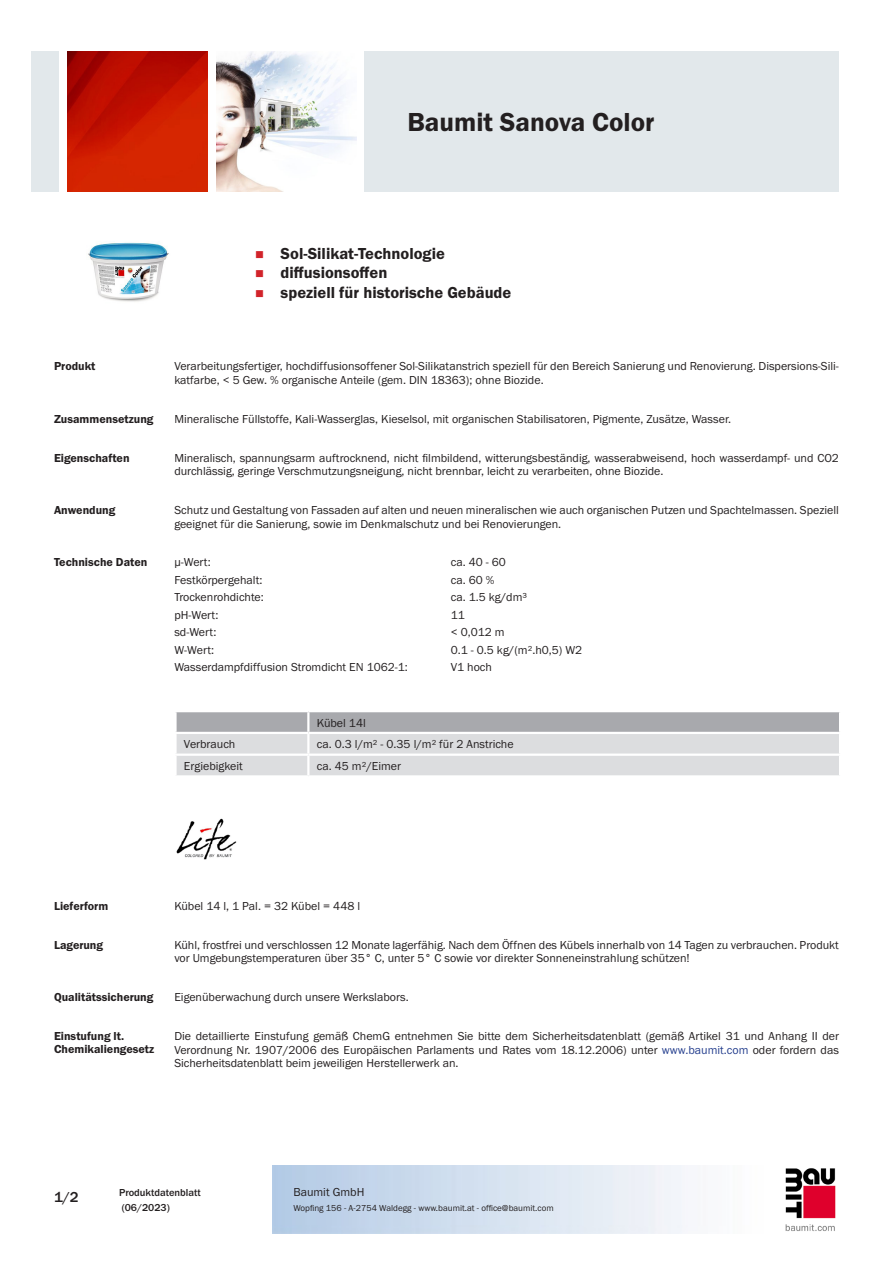
<style>
.page{position:relative;width:893px;height:1263px;background:#fff}
.page>*{position:absolute;margin:0;border:0;box-sizing:border-box;transform-origin:0 0}
.PDS_Produktname{font:27px "BM Franklin Gothic URW Dem";color:#231f20}
.t1{font:16.5px "BM Franklin Gothic URW Dem";color:#231f20}
.t2{font:500 15px "BM Franklin Gothic URW";color:#231f20}
.PDS_Standard{font:12px/13.5px "BM Franklin Gothic URW Boo";color:#231f20}
.PDS_Standard_linksbü{font:12px "BM Franklin Gothic URW Boo";color:#231f20}
.PDS_Header{font:12px/13.5px "BM Franklin Gothic URW Dem";color:#231f20}
.t3{font:500 10.5px/15px "BM Franklin Gothic URW";color:#231f20}
.t4{font:9px "BM Franklin Gothic URW Boo";color:#231f20}
.s1{color:#253f8e}
</style>
<div class="page">
<img style="left:785px;top:1168px;width:51px;height:63px">
<div style="left:32px;top:51px;width:27px;height:140px;background:#e2e8eb"></div>
<img style="left:68px;top:52px;width:140px;height:139px">
<img style="left:216px;top:51px;width:141px;height:140px">
<div style="left:365px;top:51px;width:474px;height:140px;background:#e2e8eb"></div>
<img style="left:88px;top:242px;width:81px;height:60px">
<svg style="left:176px;top:711px;width:664px;height:65px"></svg>
<hr style="left:308px;top:775px;width:533px;height:2px;background:#fff">
<img style="left:176px;top:818px;width:61px;height:42px">
<p class="PDS_Produktname" style="left:407px;top:106px;width:249px">Baumit Sanova Color</p>
<p class="t1" style="left:281px;top:243px;width:166px">Sol-Silikat-Technologie</p>
<p class="t1" style="left:281px;top:263px;width:108px">diffusionsoffen</p>
<p class="t1" style="left:281px;top:282px;width:232px">speziell für historische Gebäude</p>
<p class="PDS_Header" style="left:54px;top:360px;width:43px">Produkt</p>
<p class="PDS_Standard" style="left:174px;top:360px;width:666px">Verarbeitungsfertiger, hochdiffusionsoffener Sol-Silikatanstrich speziell für den Bereich Sanierung und Renovierung. Dispersions-Sili&shy;katfarbe, &lt; 5 Gew. % organische Anteile (gem. DIN 18363); ohne Biozide.</p>
<p class="PDS_Header" style="left:54px;top:412px;width:101px">Zusammensetzung</p>
<p class="PDS_Standard" style="left:174px;top:412px;width:558px">Mineralische Füllstoffe, Kali-Wasserglas, Kieselsol, mit organischen Stabilisatoren, Pigmente, Zusätze, Wasser.</p>
<p class="PDS_Header" style="left:54px;top:451px;width:77px">Eigenschaften</p>
<p class="PDS_Standard" style="left:174px;top:451px;width:666px">Mineralisch, spannungsarm auftrocknend, nicht filmbildend, witterungsbeständig, wasserabweisend, hoch wasserdampf- und CO2 durchlässig, geringe Verschmutzungsneigung, nicht brennbar, leicht zu verarbeiten, ohne Biozide.</p>
<p class="PDS_Header" style="left:54px;top:503px;width:63px">Anwendung</p>
<p class="PDS_Standard" style="left:174px;top:503px;width:666px">Schutz und Gestaltung von Fassaden auf alten und neuen mineralischen wie auch organischen Putzen und Spachtelmassen. Speziell geeignet für die Sanierung, sowie im Denkmalschutz und bei Renovierungen.</p>
<p class="PDS_Header" style="left:54px;top:556px;width:95px">Technische Daten</p>
<p class="PDS_Standard_linksbü" style="left:174px;top:555px;width:38px">μ-Wert:</p>
<p class="PDS_Standard_linksbü" style="left:451px;top:555px;width:57px">ca. 40 - 60</p>
<p class="PDS_Standard_linksbü" style="left:174px;top:572px;width:90px">Festkörpergehalt:</p>
<p class="PDS_Standard_linksbü" style="left:451px;top:572px;width:45px">ca. 60 %</p>
<p class="PDS_Standard_linksbü" style="left:174px;top:590px;width:91px">Trockenrohdichte:</p>
<p class="PDS_Standard_linksbü" style="left:451px;top:590px;width:78px">ca. 1.5 kg/dm³</p>
<p class="PDS_Standard_linksbü" style="left:174px;top:607px;width:46px">pH-Wert:</p>
<p class="PDS_Standard_linksbü" style="left:451px;top:607px;width:16px">11</p>
<p class="PDS_Standard_linksbü" style="left:174px;top:625px;width:44px">sd-Wert:</p>
<p class="PDS_Standard_linksbü" style="left:451px;top:625px;width:55px">&lt; 0,012 m</p>
<p class="PDS_Standard_linksbü" style="left:174px;top:642px;width:41px">W-Wert:</p>
<p class="PDS_Standard_linksbü" style="left:451px;top:642px;width:133px">0.1 - 0.5 kg/(m².h0,5) W2</p>
<p class="PDS_Standard_linksbü" style="left:174px;top:660px;width:235px">Wasserdampfdiffusion Stromdicht EN 1062-1:</p>
<p class="PDS_Standard_linksbü" style="left:451px;top:660px;width:43px">V1 hoch</p>
<p class="PDS_Standard_linksbü" style="left:317px;top:715px;width:50px">Kübel 14l</p>
<p class="PDS_Standard_linksbü" style="left:184px;top:737px;width:53px">Verbrauch</p>
<p class="PDS_Standard_linksbü" style="left:317px;top:737px;width:198px">ca. 0.3 l/m² - 0.35 l/m² für 2 Anstriche</p>
<p class="PDS_Standard_linksbü" style="left:184px;top:759px;width:60px">Ergiebigkeit</p>
<p class="PDS_Standard_linksbü" style="left:317px;top:759px;width:86px">ca. 45 m²/Eimer</p>
<p class="PDS_Header" style="left:54px;top:899px;width:56px">Lieferform</p>
<p class="PDS_Standard" style="left:174px;top:899px;width:187px">Kübel 14 l, 1 Pal. = 32 Kübel = 448 l</p>
<p class="PDS_Header" style="left:54px;top:938px;width:51px">Lagerung</p>
<p class="PDS_Standard" style="left:174px;top:938px;width:666px">Kühl, frostfrei und verschlossen 12 Monate lagerfähig. Nach dem Öffnen des Kübels innerhalb von 14 Tagen zu verbrauchen. Produkt vor Umgebungstemperaturen über 35° C, unter 5° C sowie vor direkter Sonneneinstrahlung schützen!</p>
<p class="PDS_Header" style="left:54px;top:990px;width:101px">Qualitätssicherung</p>
<p class="PDS_Standard" style="left:174px;top:990px;width:236px">Eigenüberwachung durch unsere Werkslabors.</p>
<p class="PDS_Header" style="left:54px;top:1029px;width:102px">Einstufung lt.<br>Chemikaliengesetz</p>
<p class="PDS_Standard" style="left:174px;top:1029px;width:666px;text-align:justify">Die detaillierte Einstufung gemäß ChemG entnehmen Sie bitte dem Sicherheitsdatenblatt (gemäß Artikel 31 und Anhang II der Verordnung Nr. 1907/2006 des Europäischen Parlaments und Rates vom 18.12.2006) unter <span class="s1">www.baumit.com</span> oder fordern das Sicherheitsdatenblatt beim jeweiligen Herstellerwerk an.</p>
<p class="t2" style="left:54px;top:1188px;width:26px">1/2</p>
<p class="t3" style="left:119px;top:1185px;width:83px">Produktdatenblatt (06/2023)</p>
<p class="PDS_Standard" style="left:293px;top:1185px;width:73px">Baumit GmbH</p>
<p class="t4" style="left:293px;top:1202px;width:262px">Wopfing 156 - A-2754 Waldegg - www.baumit.at - office@baumit.com</p>
</div>
